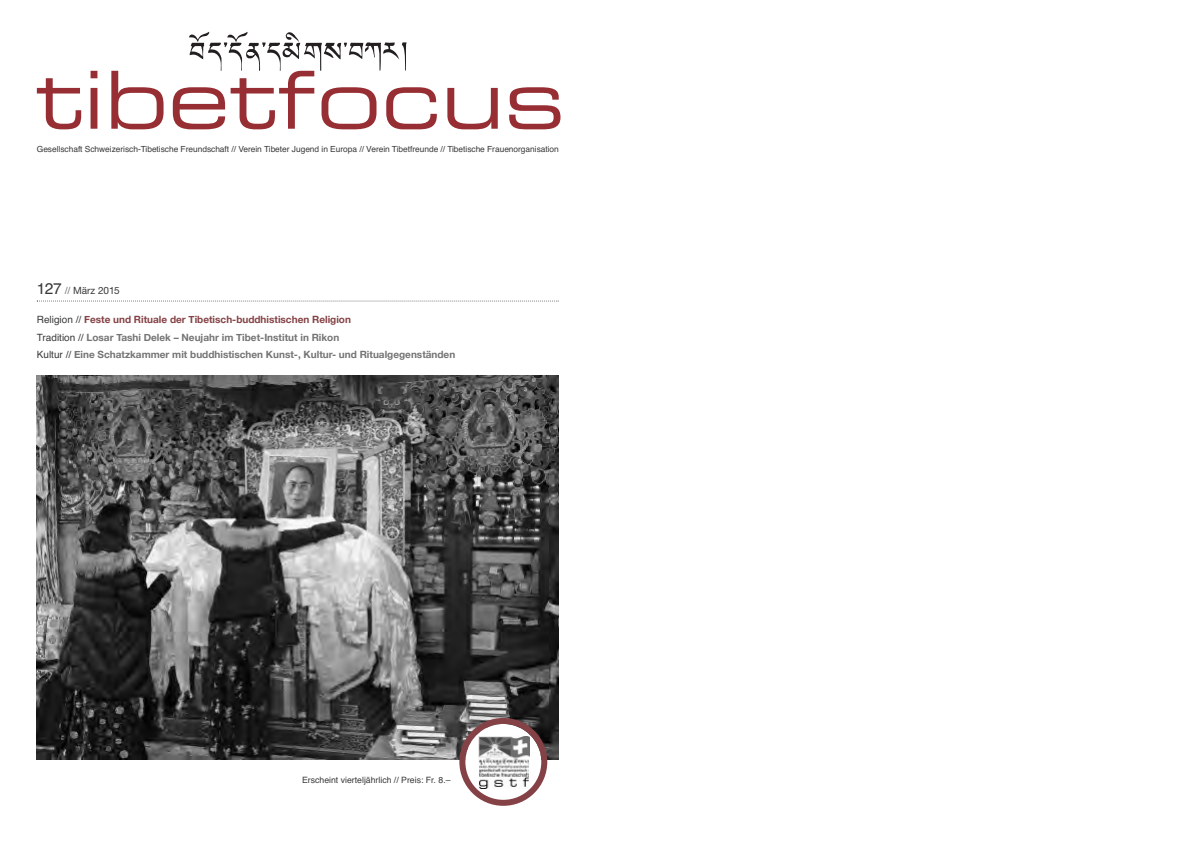
<style>
.page{position:relative;width:1191px;height:842px;background:#fff}
.page>*{position:absolute;margin:0;border:0;box-sizing:border-box;transform-origin:0 0}
.t1{font:700 10px/17.5px "Helvetica Neue";color:#747475}
.t2{font:10px "Helvetica Neue";color:#39383a}
.t3{font:8.7px "Helvetica";color:#39383a}
.t4{font:8.4px "Helvetica";letter-spacing:-.005em;color:#39383a}
.s1{font-family:"Helvetica";font-size:15.5px}
.s2{font-family:"Helvetica";color:#747475}
.s3{font-family:"Helvetica";font-weight:400;color:#39383a}
.s4{color:#854246}
</style>
<div class="page">
<img style="left:37px;top:376px;width:521px;height:383px">
<svg style="left:37px;top:301px;width:521px;height:1px"></svg>
<svg style="left:459px;top:718px;width:88px;height:88px"></svg>
<img style="left:478px;top:736px;width:51px;height:52px">
<svg style="left:37px;top:78px;width:44px;height:51px"></svg>
<svg style="left:91px;top:71px;width:6px;height:58px"></svg>
<svg style="left:111px;top:71px;width:52px;height:58px"></svg>
<svg style="left:447px;top:88px;width:51px;height:41px"></svg>
<svg style="left:509px;top:87px;width:51px;height:42px"></svg>
<svg style="left:173px;top:32px;width:264px;height:97px"></svg>
<p class="t4" style="left:37px;top:144px;width:523px">Gesellschaft Schweizerisch-Tibetische Freundschaft // Verein Tibeter Jugend in Europa // Verein Tibetfreunde // Tibetische Frauenorganisation</p>
<p class="t2" style="left:37px;top:287px;width:84px"><span class="s1">127</span> <span class="s2">//</span> März 2015</p>
<p class="t1" style="left:37px;top:310px;width:420px"><span class="s3">Religion //</span> <span class="s4">Feste und Rituale der Tibetisch-buddhistischen Religion<br></span><span class="s3">Tradition //</span> Losar Tashi Delek – Neujahr im Tibet-Institut in Rikon<br><span class="s3">Kultur //</span> Eine Schatzkammer mit buddhistischen Kunst-, Kultur- und Ritualgegenständen</p>
<p class="t3" style="left:302px;top:774px;width:150px">Erscheint vierteljährlich // Preis: Fr. 8.–</p>
</div>
